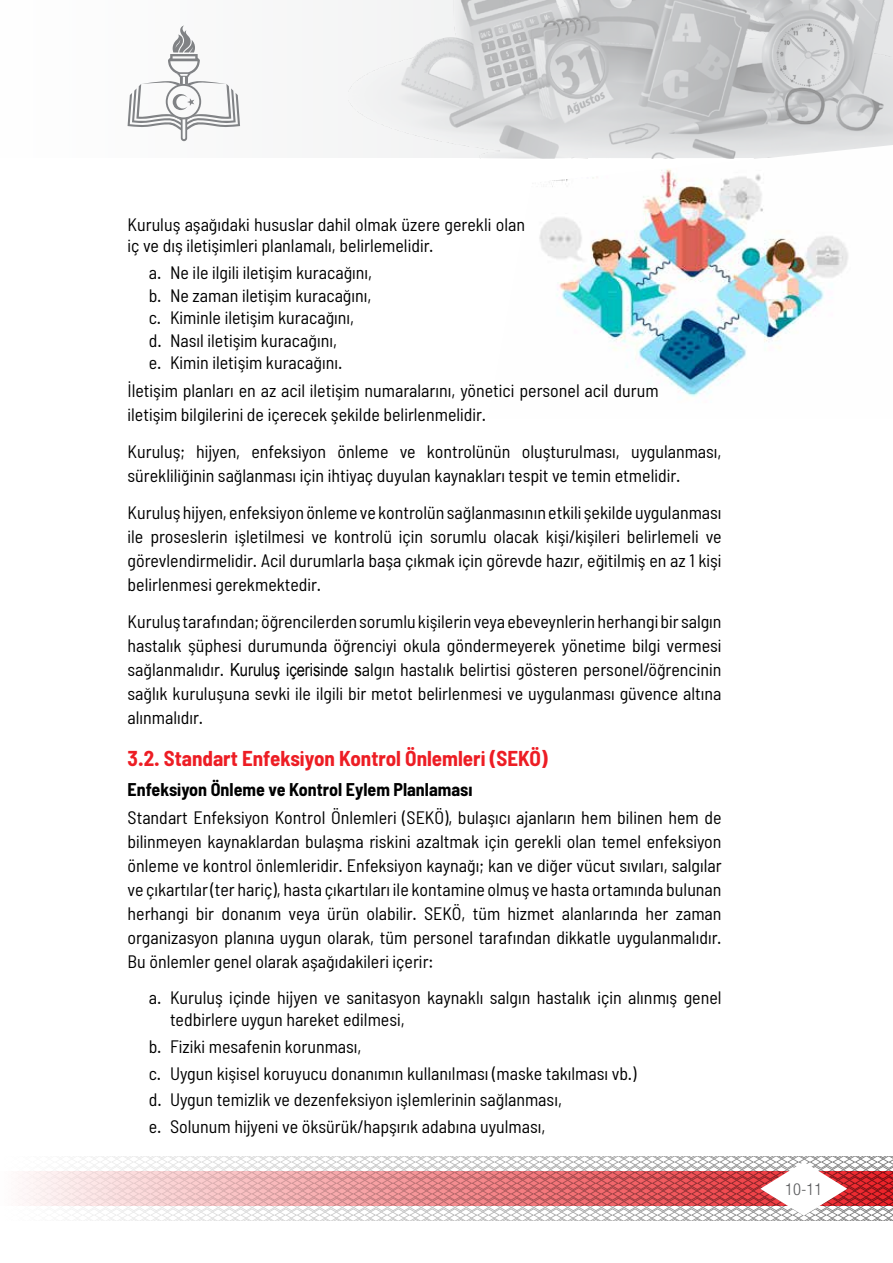
<style>
.page{position:relative;width:893px;height:1263px;background:#fff}
.page>*{position:absolute;margin:0;border:0;box-sizing:border-box;transform-origin:0 0}
.t1{font:700 semi-condensed 21px "Barlow";color:#ed1d24}
.t2{font:semi-condensed 18px/24px "Barlow";color:#000}
.t3{font:700 semi-condensed 18px "Barlow";color:#000}
.t4{font:300 condensed 16.5px "Helvetica Neue LT Std";color:#58595b}
.s1{font-family:"Arial Narrow";font-stretch:normal}
</style>
<div class="page">
<div style="left:0;top:0;width:893px;height:158px;background:#fafbfb"></div>
<svg style="left:22px;top:1157px;width:871px;height:63px"></svg>
<img style="left:349px;top:0;width:544px;height:158px">
<svg style="left:128px;top:26px;width:112px;height:115px"></svg>
<img style="left:488px;top:145px;width:405px;height:252px">
<p class="t2" style="left:128px;top:213px;width:399px;line-height:21.8px">Kuruluş aşağıdaki hususlar dahil olmak üzere gerekli olan iç ve dış iletişimleri planlamalı, belirlemelidir.</p>
<p class="t2" style="left:149px;top:261px;width:225px;line-height:22.5px">a. Ne ile ilgili iletişim kuracağını, b. Ne zaman iletişim kuracağını, c. Kiminle iletişim kuracağını,<br>d. Nasıl iletişim kuracağını,<br>e. Kimin iletişim kuracağını.</p>
<p class="t2" style="left:128px;top:378px;width:533px">İletişim planları en az acil iletişim numaralarını, yönetici personel acil durum iletişim bilgilerini de içerecek şekilde belirlenmelidir.</p>
<p class="t2" style="left:128px;top:439px;width:595px">Kuruluş; hijyen, enfeksiyon önleme ve kontrolünün oluşturulması, uygulanması, sürekliliğinin sağlanması için ihtiyaç duyulan kaynakları tespit ve temin etmelidir.</p>
<p class="t2" style="left:128px;top:500px;width:596px;text-align:justify">Kuruluş hijyen, enfeksiyon önleme ve kontrolün sağlanmasının etkili şekilde uygulanması ile proseslerin işletilmesi ve kontrolü için sorumlu olacak kişi/kişileri belirlemeli ve görevlendirmelidir. Acil durumlarla başa çıkmak için görevde hazır, eğitilmiş en az 1 kişi belirlenmesi gerekmektedir.</p>
<p class="t2" style="left:128px;top:609px;width:596px;text-align:justify">Kuruluş tarafından; öğrencilerden sorumlu kişilerin veya ebeveynlerin herhangi bir salgın hastalık şüphesi durumunda öğrenciyi okula göndermeyerek yönetime bilgi vermesi sağlanmalıdır. <span class="s1">Kuruluş içerisinde s</span>algın hastalık belirtisi gösteren personel/öğrencinin sağlık kuruluşuna sevki ile ilgili bir metot belirlenmesi ve uygulanması güvence altına alınmalıdır.</p>
<p class="t1" style="left:128px;top:745px;width:422px">3.2. Standart Enfeksiyon Kontrol Önlemleri (SEKÖ)</p>
<p class="t3" style="left:128px;top:778px;width:346px">Enfeksiyon Önleme ve Kontrol Eylem Planlaması</p>
<p class="t2" style="left:128px;top:805px;width:596px;text-align:justify">Standart Enfeksiyon Kontrol Önlemleri (SEKÖ), bulaşıcı ajanların hem bilinen hem de bilinmeyen kaynaklardan bulaşma riskini azaltmak için gerekli olan temel enfeksiyon önleme ve kontrol önlemleridir. Enfeksiyon kaynağı; kan ve diğer vücut sıvıları, salgılar ve çıkartılar (ter hariç), hasta çıkartıları ile kontamine olmuş ve hasta ortamında bulunan herhangi bir donanım veya ürün olabilir. SEKÖ, tüm hizmet alanlarında her zaman organizasyon planına uygun olarak, tüm personel tarafından dikkatle uygulanmalıdır.<br>Bu önlemler genel olarak aşağıdakileri içerir:</p>
<p class="t2" style="left:170px;top:985px;width:553px;line-height:22.5px;text-indent:-21px">a. Kuruluş içinde hijyen ve sanitasyon kaynaklı salgın hastalık için alınmış genel tedbirlere uygun hareket edilmesi,</p>
<p class="t2" style="left:149px;top:1032px;width:489px;line-height:26.7px">b. Fiziki mesafenin korunması,<br>c. Uygun kişisel koruyucu donanımın kullanılması (maske takılması vb.) d. Uygun temizlik ve dezenfeksiyon işlemlerinin sağlanması,<br>e. Solunum hijyeni ve öksürük/hapşırık adabına uyulması,</p>
<p class="t4" style="left:785px;top:1179px;width:39px">10-11</p>
</div>
